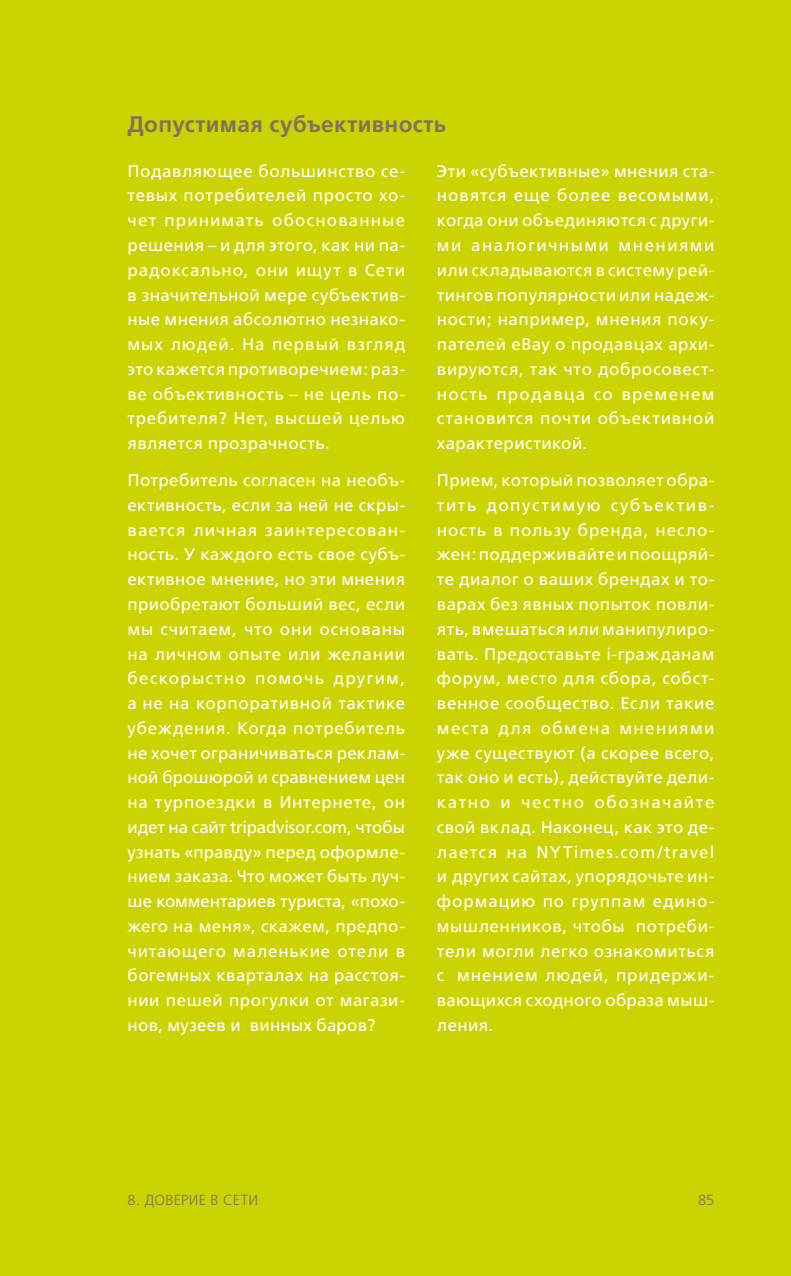
<style>
.page{position:relative;width:791px;height:1276px;background:#cbd300}
.page>*{position:absolute;margin:0;border:0;box-sizing:border-box;transform-origin:0 0}
.t1{font:700 22.5px "Plesetsk";letter-spacing:.015em;color:#81725e}
.vrezka_body_white{font:16.88px/24.8px "Plesetsk";letter-spacing:.035em;color:#fff;text-align:justify}
.FOR{font:300 14.62px "Plesetsk";letter-spacing:.015em;color:#81725e}
</style>
<div class="page">
<h1 class="t1" style="left:128px;top:112px;width:320px">Допустимая субъективность</h1>
<p class="vrezka_body_white" style="left:128px;top:158px;width:279px">Подавляющее большинство се&shy;тевых потребителей просто хо&shy;чет принимать обоснованные решения – и для этого, как ни па&shy;радоксально, они ищут в Сети в значительной мере субъектив&shy;ные мнения абсолютно незнако&shy;мых людей. На первый взгляд это кажется противоречием: раз&shy;ве объективность – не цель по&shy;требителя? Нет, высшей целью является прозрачность.</p>
<p class="vrezka_body_white" style="left:128px;top:468px;width:279px">Потребитель согласен на необъ&shy;ективность, если за ней не скры&shy;вается личная заинтересован&shy;ность. У каждого есть свое субъ&shy;ективное мнение, но эти мнения приобретают больший вес, если мы считаем, что они основаны на личном опыте или желании бескорыстно помочь другим, а не на корпоративной тактике убеждения. Когда потребитель не хочет ограничиваться реклам&shy;ной брошюрой и сравнением цен на турпоездки в Интернете, он идет на сайт tripadvisor.com, чтобы узнать «правду» перед оформле&shy;нием заказа. Что может быть луч&shy;ше комментариев туриста, «похо&shy;жего на меня», скажем, предпо&shy;читающего маленькие отели в богемных кварталах на расстоя&shy;нии пешей прогулки от магази&shy;нов, музеев и винных баров?</p>
<p class="vrezka_body_white" style="left:437px;top:158px;width:279px">Эти «субъективные» мнения ста&shy;новятся еще более весомыми, когда они объединяются с други&shy;ми аналогичными мнениями или складываются в систему рей&shy;тингов популярности или надеж&shy;ности; например, мнения поку&shy;пателей eBay о продавцах архи&shy;вируются, так что добросовест&shy;ность продавца со временем становится почти объективной характеристикой.</p>
<p class="vrezka_body_white" style="left:437px;top:468px;width:279px">Прием, который позволяет обра&shy;тить допустимую субъектив&shy;ность в пользу бренда, несло&shy;жен: поддерживайте и поощряй&shy;те диалог о ваших брендах и то&shy;варах без явных попыток повли&shy;ять, вмешаться или манипулиро&shy;вать. Предоставьте i-гражданам форум, место для сбора, собст&shy;венное сообщество. Если такие места для обмена мнениями уже существуют (а скорее всего, так оно и есть), действуйте дели&shy;катно и честно обозначайте свой вклад. Наконец, как это де&shy;лается на NYTimes.com/travel и других сайтах, упорядочьте ин&shy;формацию по группам едино&shy;мышленников, чтобы потреби&shy;тели могли легко ознакомиться с мнением людей, придержи&shy;вающихся сходного образа мыш&shy;ления.</p>
<p class="FOR" style="left:128px;top:1191px;width:132px">8. ДОВЕРИЕ В СЕТИ</p>
<p class="FOR" style="left:698px;top:1191px;width:18px">85</p>
</div>
